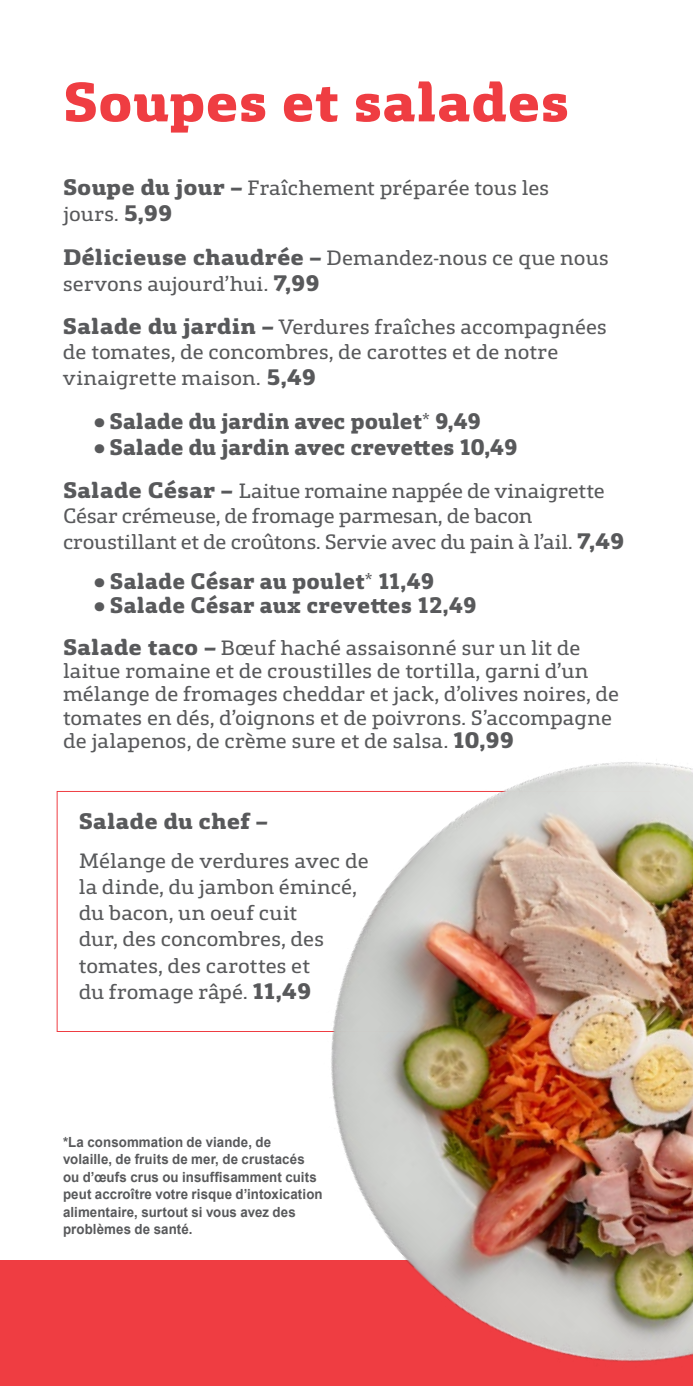
<style>
.page{position:relative;width:693px;height:1386px;background:#fff}
.page>*{position:absolute;margin:0;border:0;box-sizing:border-box;transform-origin:0 0}
.t1{font:800 56px "FS Silas Slab";color:#ef3d42;scale:1.05 1}
.t2{font:800 22.75px "FS Silas Slab";color:#58595b}
.t3{font:800 22.75px "FS Silas Slab";color:#58595b;scale:1.05 1}
.t4{font:21px/26.2px "FS Silas Slab";color:#58595b;scale:1.05 1}
.t5{font:700 14px/17.5px "Arial";letter-spacing:.01em;color:#58595b;scale:.95 1}
.s1{font-weight:800;font-size:22.75px}
.s2{font-weight:300;font-size:21px}
</style>
<div class="page">
<div style="left:0;top:1260px;width:693px;height:126px;background:#ef3d42"></div>
<img style="left:163px;top:762px;width:530px;height:600px">
<h1 class="t1" style="left:63px;top:51px;width:484px">Soupes et salades</h1>
<p class="t4" style="left:63px;top:173px;width:465px"><span class="s1">Soupe du jour –</span> Fraîchement préparée tous les jours. <span class="s1">5,99</span></p>
<p class="t4" style="left:63px;top:242px;width:522px"><span class="s1">Délicieuse chaudrée –</span> Demandez-nous ce que nous servons aujourd’hui. <span class="s1">7,99</span></p>
<p class="t4" style="left:63px;top:313px;width:520px;line-height:25.4px"><span class="s1">Salade du jardin –</span> Verdures fraîches accompagnées de tomates, de concombres, de carottes et de notre vinaigrette maison. <span class="s1">5,49</span></p>
<p class="t2" style="left:94px;top:400px;width:388px">• Salade du jardin avec poulet<span class="s2">*</span> 9,49</p>
<p class="t2" style="left:95px;top:426px;width:425px">• Salade du jardin avec crevettes 10,49</p>
<p class="t4" style="left:63px;top:476px;width:536px;line-height:25.4px"><span class="s1">Salade César –</span> Laitue romaine nappée de vinaigrette<br>César crémeuse, de fromage parmesan, de bacon croustillant et de croûtons. Servie avec du pain à l’ail. <span class="s1">7,49</span></p>
<p class="t2" style="left:94px;top:561px;width:341px">• Salade César au poulet<span class="s2">*</span> 11,49</p>
<p class="t2" style="left:95px;top:584px;width:384px">• Salade César aux crevettes 12,49</p>
<p class="t4" style="left:63px;top:634px;width:531px;line-height:23.3px"><span class="s1">Salade taco –</span> Bœuf haché assaisonné sur un lit de laitue romaine et de croustilles de tortilla, garni d’un mélange de fromages cheddar et jack, d’olives noires, de tomates en dés, d’oignons et de poivrons. S’accompagne de jalapenos, de crème sure et de salsa. <span class="s1">10,99</span></p>
<p class="t3" style="left:79px;top:800px;width:182px">Salade du chef –</p>
<p class="t4" style="left:79px;top:845px;width:278px">Mélange de verdures avec de la dinde, du jambon émincé, du bacon, un oeuf cuit<br>dur, des concombres, des tomates, des carottes et<br>du fromage râpé. <span class="s1">11,49</span></p>
<p class="t5" style="left:63px;top:1133px;width:275px">*La consommation de viande, de volaille, de fruits de mer, de crustacés ou d’œufs crus ou insuffisamment cuits peut accroître votre risque d’intoxication alimentaire, surtout si vous avez des problèmes de santé.</p>
</div>
